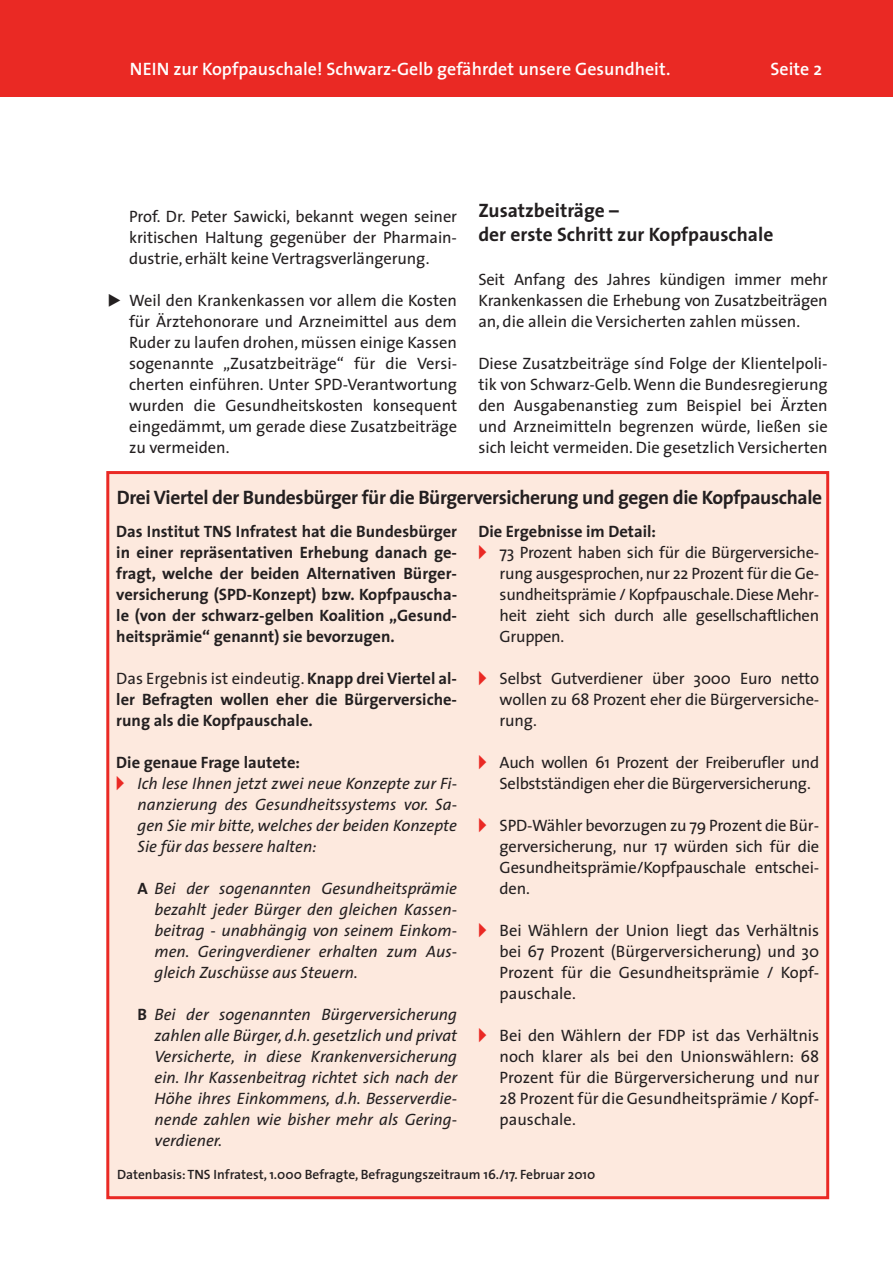
<style>
.page{position:relative;width:893px;height:1263px;background:#fff}
.page>*{position:absolute;margin:0;border:0;box-sizing:border-box;transform-origin:0 0}
.t1{font:700 19.5px "The Sans";letter-spacing:-.02em;color:#231f20}
.t2{font:700 19.5px/23.4px "The Sans";color:#231f20}
.t3{font:600 18px "The Sans";color:#fff}
.t4{font:16.5px/21px "The Sans";letter-spacing:-.01em;color:#231f20;text-align:justify}
.t5{font:italic 16.5px/21px "The Sans";color:#231f20;text-align:justify}
.t6{font:700 16.5px/21px "The Sans";color:#231f20;text-align:justify}
.t7{font:600 13.5px "The Sans";color:#231f20}
.s1{font-family:"European Pi Three"}
.s2{font-weight:400}
.s3{font-weight:700;font-style:normal}
</style>
<div class="page">
<div style="left:109px;top:474px;width:717px;height:722px;background:#fde9de"></div>
<div style="left:106px;top:471px;width:723px;height:728px;border:3px solid #ea2924"></div>
<div style="left:0;top:0;width:893px;height:96px;background:#ea2924"></div>
<p class="t3" style="left:130px;top:62px;width:542px">NEIN zur Kopfpauschale! Schwarz-Gelb gefährdet unsere Gesundheit.</p>
<p class="t3" style="left:771px;top:62px;width:53px">Seite 2</p>
<p class="t4" style="left:129px;top:208px;width:330px">Prof. Dr. Peter Sawicki, bekannt wegen seiner kritischen Haltung gegenüber der Pharmain&shy;dustrie, erhält keine Vertragsverlängerung.</p>
<p class="t4" style="left:129px;top:292px;width:330px;text-indent:-21px"><span class="s1">-</span> Weil den Krankenkassen vor allem die Kosten für Ärztehonorare und Arzneimittel aus dem Ruder zu laufen drohen, müssen einige Kassen sogenannte „Zusatzbeiträge“ für die Versi&shy;cherten einführen. Unter SPD-Verantwortung wurden die Gesundheitskosten konsequent eingedämmt, um gerade diese Zusatzbeiträge zu vermeiden.</p>
<p class="t2" style="left:478px;top:201px;width:296px">Zusatzbeiträge –<br>der erste Schritt zur Kopfpauschale</p>
<p class="t4" style="left:478px;top:271px;width:351px">Seit Anfang des Jahres kündigen immer mehr Krankenkassen die Erhebung von Zusatzbeiträgen an, die allein die Versicherten zahlen müssen.</p>
<p class="t4" style="left:478px;top:355px;width:351px">Diese Zusatzbeiträge sínd Folge der Klientelpoli&shy;tik von Schwarz-Gelb. Wenn die Bundesregierung den Ausgabenanstieg zum Beispiel bei Ärzten und Arzneimitteln begrenzen würde, ließen sie sich leicht vermeiden. Die gesetzlich Versicherten</p>
<p class="t1" style="left:117px;top:490px;width:707px">Drei Viertel der Bundesbürger für die Bürgerversicherung und gegen die Kopfpauschale</p>
<p class="t6" style="left:116px;top:523px;width:342px">Das Institut TNS Infratest hat die Bundesbürger in einer repräsentativen Erhebung danach ge&shy;fragt, welche der beiden Alternativen Bürger&shy;versicherung (SPD-Konzept) bzw. Kopfpauscha&shy;le (von der schwarz-gelben Koalition „Gesund&shy;heitsprämie“ genannt) sie bevorzugen.</p>
<p class="t6" style="left:116px;top:670px;width:342px"><span class="s2">Das Ergebnis ist eindeutig.</span> Knapp drei Viertel al&shy;ler Befragten wollen eher die Bürgerversiche&shy;rung als die Kopfpauschale.</p>
<p class="t6" style="left:116px;top:754px;width:185px">Die genaue Frage lautete:</p>
<p class="t5" style="left:138px;top:775px;width:321px">Ich lese Ihnen jetzt zwei neue Konzepte zur Fi&shy;nanzierung des Gesundheitssystems vor. Sa&shy;gen Sie mir bitte, welches der beiden Konzepte Sie für das bessere halten:</p>
<p class="t5" style="left:155px;top:880px;width:304px;text-indent:-17px"><span class="s3">A</span> Bei der sogenannten Gesundheitsprämie bezahlt jeder Bürger den gleichen Kassen&shy;beitrag - unabhängig von seinem Einkom&shy;men. Geringverdiener erhalten zum Aus&shy;gleich Zuschüsse aus Steuern.</p>
<p class="t5" style="left:155px;top:1006px;width:304px;text-indent:-17px"><span class="s3">B</span> Bei der sogenannten Bürgerversicherung zahlen alle Bürger, d.h. gesetzlich und privat Versicherte, in diese Krankenversicherung ein. Ihr Kassenbeitrag richtet sich nach der Höhe ihres Einkommens, d.h. Besserverdie&shy;nende zahlen wie bisher mehr als Gering&shy;verdiener.</p>
<p class="t6" style="left:478px;top:523px;width:179px">Die Ergebnisse im Detail:</p>
<p class="t4" style="left:500px;top:544px;width:321px">73 Prozent haben sich für die Bürgerversiche&shy;rung ausgesprochen, nur 22 Prozent für die Ge&shy;sundheitsprämie / Kopfpauschale. Diese Mehr&shy;heit zieht sich durch alle gesellschaftlichen Gruppen.</p>
<p class="t4" style="left:500px;top:670px;width:321px">Selbst Gutverdiener über 3000 Euro netto wollen zu 68 Prozent eher die Bürgerversiche&shy;rung.</p>
<p class="t4" style="left:500px;top:754px;width:321px">Auch wollen 61 Prozent der Freiberufler und<br>Selbstständigen eher die Bürgerversicherung.</p>
<p class="t4" style="left:500px;top:817px;width:321px">SPD-Wähler bevorzugen zu 79 Prozent die Bür&shy;gerversicherung, nur 17 würden sich für die Gesundheitsprämie/Kopfpauschale entschei&shy;den.</p>
<p class="t4" style="left:500px;top:922px;width:321px">Bei Wählern der Union liegt das Verhältnis bei 67 Prozent (Bürgerversicherung) und 30<br>Prozent für die Gesundheitsprämie / Kopf&shy;pauschale.</p>
<p class="t4" style="left:500px;top:1027px;width:321px">Bei den Wählern der FDP ist das Verhältnis noch klarer als bei den Unionswählern: 68<br>Prozent für die Bürgerversicherung und nur 28 Prozent für die Gesundheitsprämie / Kopf&shy;pauschale.</p>
<p class="t7" style="left:117px;top:1169px;width:480px">Datenbasis: TNS Infratest, 1.000 Befragte, Befragungszeitraum 16./17. Februar 2010</p>
</div>
